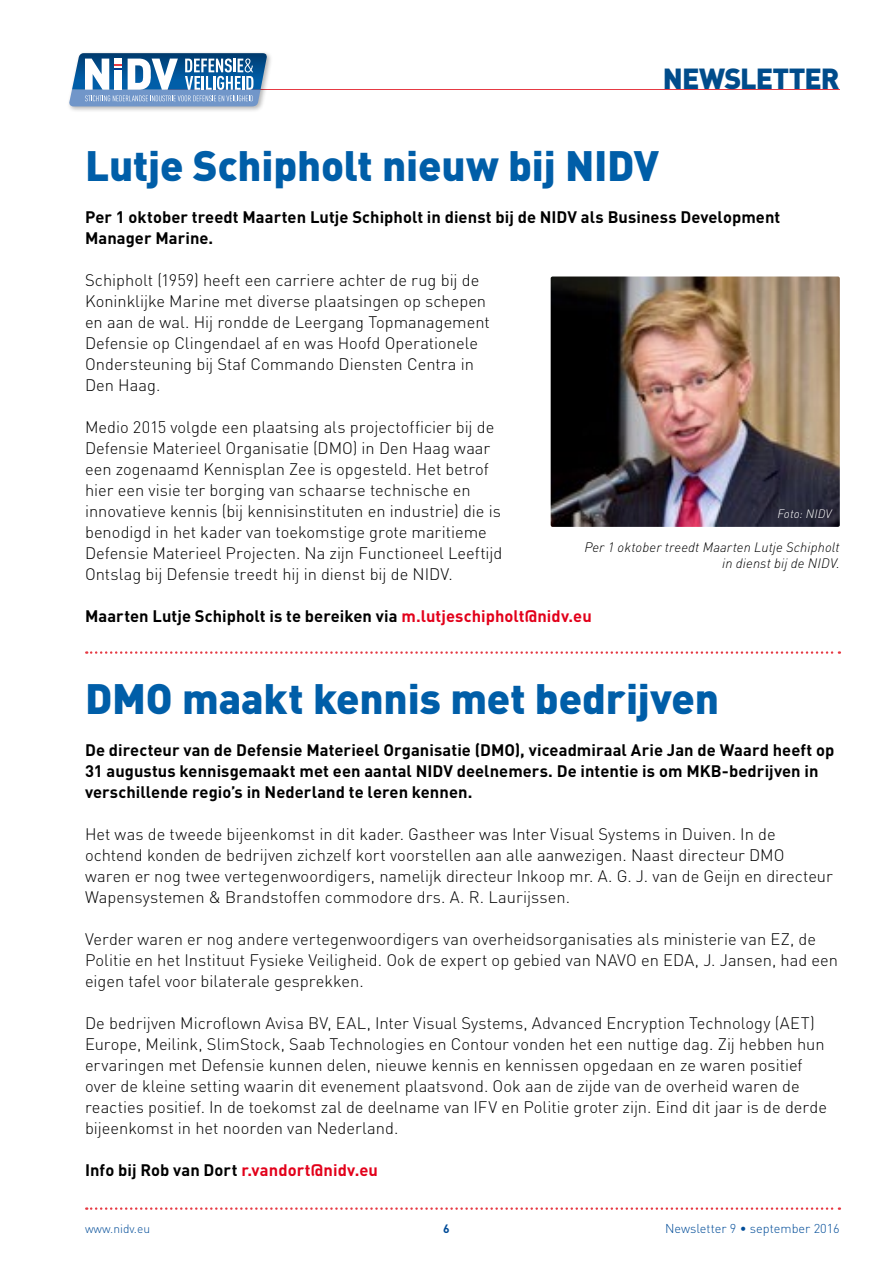
<style>
.page{position:relative;width:893px;height:1263px;background:#fff}
.page>*{position:absolute;margin:0;border:0;box-sizing:border-box;transform-origin:0 0}
.t1{font:900 42px "DIN Pro";letter-spacing:-.005em;color:#005ea8}
.t2{font:900 28.65px "DIN Pro";letter-spacing:-.03em;color:#004c8b}
.t3{font:300 16.5px/21px "DIN Pro";color:#000}
.t4{font:700 16.5px/21px "DIN Pro";letter-spacing:.005em;color:#000}
.t5{font:italic 300 13.5px/16.5px "DIN";letter-spacing:.01em;color:#000;text-align:right}
.t6{font:300 12.75px "DIN Pro";color:#004c98}
.t7{font:300 12px "DIN Pro";color:#004c98}
.t8{font:italic 300 12px "DIN";letter-spacing:.01em;color:#fff}
.t9{font:700 12px "DIN Pro";color:#004c98}
.s1{color:#e2001a}
</style>
<div class="page">
<svg style="left:86px;top:1207px;width:754px;height:3px"></svg>
<hr style="left:165px;top:89px;width:675px;height:1px;background:#e63a44">
<div style="left:67px;top:51px;width:206px;height:62px;background:#000;opacity:.3"></div>
<svg style="left:69px;top:53px;width:199px;height:53px"></svg>
<svg style="left:86px;top:651px;width:754px;height:3px"></svg>
<img style="left:551px;top:276px;width:289px;height:251px">
<h2 class="t2" style="left:663px;top:59px;width:178px">NEWSLETTER</h2>
<h1 class="t1" style="left:85px;top:137px;width:576px">Lutje Schipholt nieuw bij NIDV</h1>
<p class="t4" style="left:85px;top:206px;width:697px">Per 1 oktober treedt Maarten Lutje Schipholt in dienst bij de NIDV als Business Development<br>Manager Marine.</p>
<p class="t3" style="left:85px;top:269px;width:406px">Schipholt (1959) heeft een carriere achter de rug bij de Koninklijke Marine met diverse plaatsingen op schepen en aan de wal. Hij rondde de Leergang Topmanagement Defensie op Clingendael af en was Hoofd Operationele Ondersteuning bij Staf Commando Diensten Centra in Den Haag.</p>
<p class="t3" style="left:85px;top:416px;width:419px">Medio 2015 volgde een plaatsing als projectofficier bij de Defensie Materieel Organisatie (DMO) in Den Haag waar een zogenaamd Kennisplan Zee is opgesteld. Het betrof hier een visie ter borging van schaarse technische en innovatieve kennis (bij kennisinstituten en industrie) die is benodigd in het kader van toekomstige grote maritieme Defensie Materieel Projecten. Na zijn Functioneel Leeftijd Ontslag bij Defensie treedt hij in dienst bij de NIDV.</p>
<p class="t4" style="left:85px;top:605px;width:508px">Maarten Lutje Schipholt is te bereiken via <span class="s1">m.lutjeschipholt@nidv.eu</span></p>
<p class="t8" style="left:777px;top:507px;width:56px">Foto: NIDV</p>
<p class="t5" style="left:584px;top:538px;width:257px">Per 1 oktober treedt Maarten Lutje Schipholt in dienst bij de NIDV.</p>
<h1 class="t1" style="left:85px;top:670px;width:635px">DMO maakt kennis met bedrijven</h1>
<p class="t4" style="left:85px;top:738px;width:751px">De directeur van de Defensie Materieel Organisatie (DMO), viceadmiraal Arie Jan de Waard heeft op<br>31 augustus kennisgemaakt met een aantal NIDV deelnemers. De intentie is om MKB-bedrijven in verschillende regio’s in Nederland te leren kennen.</p>
<p class="t3" style="left:85px;top:822px;width:749px">Het was de tweede bijeenkomst in dit kader. Gastheer was Inter Visual Systems in Duiven. In de ochtend konden de bedrijven zichzelf kort voorstellen aan alle aanwezigen. Naast directeur DMO waren er nog twee vertegenwoordigers, namelijk directeur Inkoop mr. A. G. J. van de Geijn en directeur Wapensystemen &amp; Brandstoffen commodore drs. A. R. Laurijssen.</p>
<p class="t3" style="left:85px;top:927px;width:754px">Verder waren er nog andere vertegenwoordigers van overheidsorganisaties als ministerie van EZ, de<br>Politie en het Instituut Fysieke Veiligheid. Ook de expert op gebied van NAVO en EDA, J. Jansen, had een eigen tafel voor bilaterale gesprekken.</p>
<p class="t3" style="left:85px;top:1011px;width:743px">De bedrijven Microflown Avisa BV, EAL, Inter Visual Systems, Advanced Encryption Technology (AET)<br>Europe, Meilink, SlimStock, Saab Technologies en Contour vonden het een nuttige dag. Zij hebben hun ervaringen met Defensie kunnen delen, nieuwe kennis en kennissen opgedaan en ze waren positief over de kleine setting waarin dit evenement plaatsvond. Ook aan de zijde van de overheid waren de reacties positief. In de toekomst zal de deelname van IFV en Politie groter zijn. Eind dit jaar is de derde bijeenkomst in het noorden van Nederland.</p>
<p class="t4" style="left:85px;top:1158px;width:294px">Info bij Rob van Dort <span class="s1">r.vandort@nidv.eu</span></p>
<p class="t7" style="left:85px;top:1220px;width:67px">www.nidv.eu</p>
<p class="t9" style="left:443px;top:1220px;width:8px">6</p>
<p class="t6" style="left:665px;top:1219px;width:176px">Newsletter 9 • september 2016</p>
</div>
